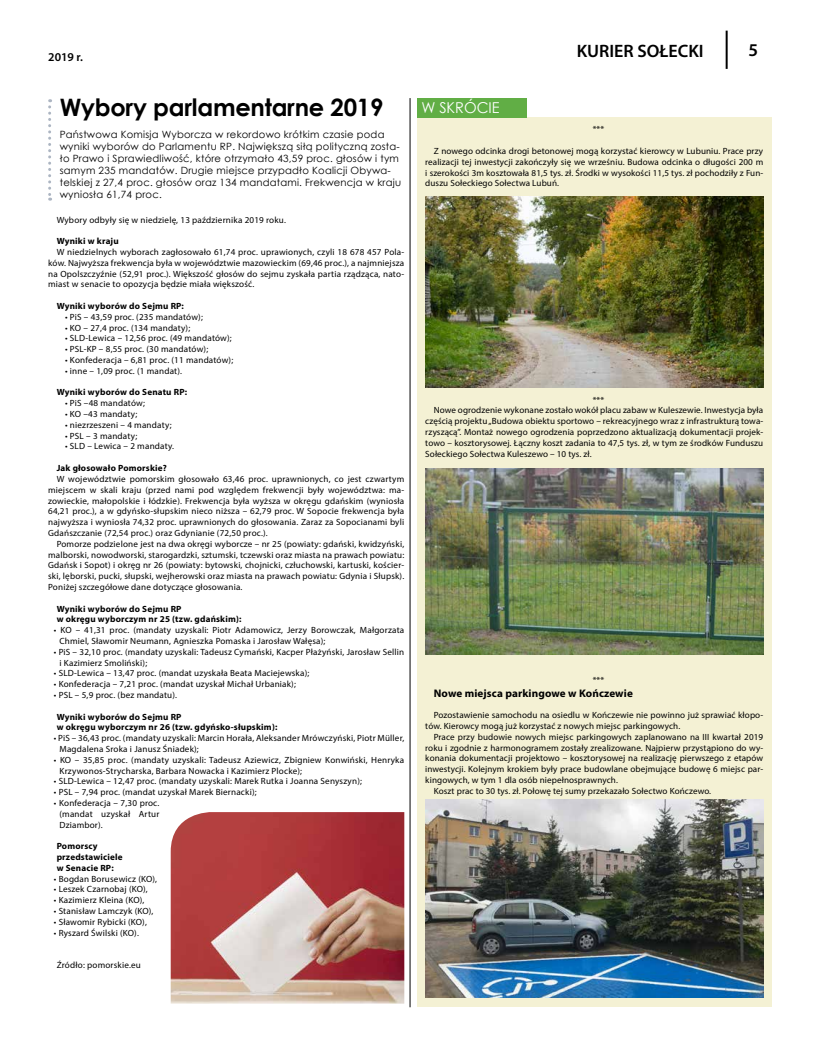
<style>
.page{position:relative;width:820px;height:1049px;background:#fff}
.page>*{position:absolute;margin:0;border:0;box-sizing:border-box;transform-origin:0 0}
.t1{font:700 24px "Century Gothic";letter-spacing:-.01em;color:#000}
.t2{font:600 18px "Myriad Pro";color:#000}
.t3{font:15px "Century Gothic";color:#fff}
.t4{font:600 12px "Myriad Pro";color:#000}
.t5{font:700 11px "Myriad Pro";letter-spacing:.01em;color:#000}
.t6{font:10px/12px "Century Gothic";letter-spacing:.02em;color:#000}
.t7{font:9px/10.8px "Myriad Pro";letter-spacing:.02em;color:#000;text-align:justify}
.t8{font:700 9px/10.8px "Myriad Pro";letter-spacing:.02em;color:#000}
</style>
<div class="page">
<hr style="left:725px;top:31px;width:2px;height:38px;background:#000">
<svg style="left:48px;top:99px;width:3px;height:102px"></svg>
<hr style="left:409px;top:98px;width:1px;height:909px;background:#000">
<div style="left:416px;top:117px;width:355px;height:889px;background:#f4f1d4"></div>
<div style="left:417px;top:98px;width:109px;height:19px;background:#61ae45"></div>
<img style="left:425px;top:196px;width:338px;height:192px">
<img style="left:425px;top:469px;width:338px;height:186px">
<img style="left:425px;top:800px;width:338px;height:198px">
<img style="left:171px;top:812px;width:233px;height:191px">
<h3 class="t4" style="left:48px;top:50px;width:36px">2019 r.</h3>
<h1 class="t1" style="left:60px;top:89px;width:325px">Wybory parlamentarne 2019</h1>
<p class="t6" style="left:60px;top:128px;width:343px">Państwowa Komisja Wyborcza w rekordowo krótkim czasie poda wyniki wyborów do Parlamentu RP. Największą siłą polityczną zosta&shy;ło Prawo i Sprawiedliwość, które otrzymało 43,59 proc. głosów i tym samym 235 mandatów. Drugie miejsce przypadło Koalicji Obywa&shy;telskiej z 27,4 proc. głosów oraz 134 mandatami. Frekwencja w kraju wyniosła 61,74 proc.</p>
<p class="t7" style="left:57px;top:214px;width:231px">Wybory odbyły się w niedzielę, 13 października 2019 roku.</p>
<p class="t8" style="left:57px;top:235px;width:64px">Wyniki w kraju</p>
<p class="t7" style="left:48px;top:246px;width:357px;text-indent:9px">W niedzielnych wyborach zagłosowało 61,74 proc. uprawionych, czyli 18 678 457 Pola&shy;ków. Najwyższa frekwencja była w województwie mazowieckim (69,46 proc.), a najmniejsza na Opolszczyźnie (52,91 proc.). Większość głosów do sejmu zyskała partia rządząca, nato&shy;miast w senacie to opozycja będzie miała większość.</p>
<p class="t8" style="left:57px;top:300px;width:129px">Wyniki wyborów do Sejmu RP:</p>
<p class="t7" style="left:65px;top:311px;width:139px">• PiS – 43,59 proc. (235 mandatów);</p>
<p class="t7" style="left:65px;top:322px;width:127px">• KO – 27,4 proc. (134 mandaty);</p>
<p class="t7" style="left:65px;top:333px;width:168px">• SLD-Lewica – 12,56 proc. (49 mandatów);</p>
<p class="t7" style="left:65px;top:344px;width:145px">• PSL-KP – 8,55 proc. (30 mandatów);</p>
<p class="t7" style="left:65px;top:354px;width:170px">• Konfederacja – 6,81 proc. (11 mandatów);</p>
<p class="t7" style="left:65px;top:365px;width:118px">• inne – 1,09 proc. (1 mandat).</p>
<p class="t8" style="left:57px;top:387px;width:132px">Wyniki wyborów do Senatu RP:</p>
<p class="t7" style="left:65px;top:398px;width:81px">• PiS –48 mandatów;</p>
<p class="t7" style="left:65px;top:408px;width:74px">• KO –43 mandaty;</p>
<p class="t7" style="left:65px;top:419px;width:108px">• niezrzeszeni – 4 mandaty;</p>
<p class="t7" style="left:65px;top:430px;width:74px">• PSL – 3 mandaty;</p>
<p class="t7" style="left:65px;top:441px;width:110px">• SLD – Lewica – 2 mandaty.</p>
<p class="t8" style="left:57px;top:462px;width:112px">Jak głosowało Pomorskie?</p>
<p class="t7" style="left:48px;top:473px;width:357px;text-indent:9px">W województwie pomorskim głosowało 63,46 proc. uprawnionych, co jest czwartym miejscem w skali kraju (przed nami pod względem frekwencji były województwa: ma&shy;zowieckie, małopolskie i łódzkie). Frekwencja była wyższa w okręgu gdańskim (wyniosła 64,21 proc.), a w gdyńsko-słupskim nieco niższa – 62,79 proc. W Sopocie frekwencja była najwyższa i wyniosła 74,32 proc. uprawnionych do głosowania. Zaraz za Sopocianami byli Gdańszczanie (72,54 proc.) oraz Gdynianie (72,50 proc.).</p>
<p class="t7" style="left:48px;top:538px;width:357px;text-indent:9px">Pomorze podzielone jest na dwa okręgi wyborcze – nr 25 (powiaty: gdański, kwidzyński, malborski, nowodworski, starogardzki, sztumski, tczewski oraz miasta na prawach powiatu:<br>Gdańsk i Sopot) i okręg nr 26 (powiaty: bytowski, chojnicki, człuchowski, kartuski, kościer&shy;ski, lęborski, pucki, słupski, wejherowski oraz miasta na prawach powiatu: Gdynia i Słupsk).<br>Poniżej szczegółowe dane dotyczące głosowania.</p>
<p class="t8" style="left:57px;top:603px;width:186px">Wyniki wyborów do Sejmu RP<br>w okręgu wyborczym nr 25 (tzw. gdańskim):</p>
<p class="t7" style="left:59px;top:624px;width:346px;text-indent:-6px">• KO – 41,31 proc. (mandaty uzyskali: Piotr Adamowicz, Jerzy Borowczak, Małgorzata<br>Chmiel, Sławomir Neumann, Agnieszka Pomaska i Jarosław Wałęsa);</p>
<p class="t7" style="left:59px;top:646px;width:346px;text-indent:-6px">• PiS – 32,10 proc. (mandaty uzyskali: Tadeusz Cymański, Kacper Płażyński, Jarosław Sellin i Kazimierz Smoliński);</p>
<p class="t7" style="left:54px;top:668px;width:257px">• SLD-Lewica – 13,47 proc. (mandat uzyskała Beata Maciejewska);</p>
<p class="t7" style="left:54px;top:678px;width:243px">• Konfederacja – 7,21 proc. (mandat uzyskał Michał Urbaniak);</p>
<p class="t7" style="left:54px;top:689px;width:125px">• PSL – 5,9 proc. (bez mandatu).</p>
<p class="t8" style="left:57px;top:711px;width:222px">Wyniki wyborów do Sejmu RP<br>w okręgu wyborczym nr 26 (tzw. gdyńsko-słupskim):</p>
<p class="t7" style="left:59px;top:732px;width:346px;text-indent:-6px">• PiS – 36,43 proc. (mandaty uzyskali: Marcin Horała, Aleksander Mrówczyński, Piotr Müller,<br>Magdalena Sroka i Janusz Śniadek);</p>
<p class="t7" style="left:59px;top:754px;width:346px;text-indent:-6px">• KO – 35,85 proc. (mandaty uzyskali: Tadeusz Aziewicz, Zbigniew Konwiński, Henryka<br>Krzywonos-Strycharska, Barbara Nowacka i Kazimierz Plocke);</p>
<p class="t7" style="left:54px;top:776px;width:309px">• SLD-Lewica – 12,47 proc. (mandaty uzyskali: Marek Rutka i Joanna Senyszyn);</p>
<p class="t7" style="left:54px;top:786px;width:204px">• PSL – 7,94 proc. (mandat uzyskał Marek Biernacki);</p>
<p class="t7" style="left:59px;top:797px;width:101px;text-indent:-6px">• Konfederacja – 7,30 proc. (mandat uzyskał Artur Dziambor).</p>
<p class="t8" style="left:57px;top:840px;width:67px">Pomorscy przedstawiciele w Senacie RP:</p>
<p class="t7" style="left:54px;top:873px;width:105px">• Bogdan Borusewicz (KO),</p>
<p class="t7" style="left:54px;top:884px;width:95px">• Leszek Czarnobaj (KO),</p>
<p class="t7" style="left:54px;top:894px;width:92px">• Kazimierz Kleina (KO),</p>
<p class="t7" style="left:54px;top:905px;width:101px">• Stanisław Lamczyk (KO),</p>
<p class="t7" style="left:54px;top:916px;width:95px">• Sławomir Rybicki (KO),</p>
<p class="t7" style="left:54px;top:927px;width:86px">• Ryszard Świlski (KO).</p>
<p class="t7" style="left:57px;top:959px;width:86px">Źródło: pomorskie.eu</p>
<h3 class="t3" style="left:421px;top:97px;width:80px">W SKRÓCIE</h3>
<h2 class="t2" style="left:576px;top:39px;width:128px">KURIER SOŁECKI</h2>
<h2 class="t2" style="left:748px;top:39px;width:11px">5</h2>
<p class="t7" style="left:592px;top:124px;width:13px">***</p>
<p class="t7" style="left:425px;top:145px;width:339px;text-indent:9px">Z nowego odcinka drogi betonowej mogą korzystać kierowcy w Lubuniu. Prace przy realizacji tej inwestycji zakończyły się we wrześniu. Budowa odcinka o długości 200 m i szerokości 3m kosztowała 81,5 tys. zł. Środki w wysokości 11,5 tys. zł pochodziły z Fun&shy;duszu Sołeckiego Sołectwa Lubuń.</p>
<p class="t7" style="left:592px;top:394px;width:13px">***</p>
<p class="t7" style="left:433px;top:405px;width:331px">Nowe ogrodzenie wykonane zostało wokół placu zabaw w Kuleszewie. Inwestycja była</p>
<p class="t7" style="left:425px;top:415px;width:339px">częścią projektu „Budowa obiektu sportowo – rekreacyjnego wraz z infrastrukturą towa-</p>
<p class="t7" style="left:425px;top:426px;width:339px">rzyszącą”. Montaż nowego ogrodzenia poprzedzono aktualizacją dokumentacji projek-</p>
<p class="t7" style="left:425px;top:437px;width:339px">towo – kosztorysowej. Łączny koszt zadania to 47,5 tys. zł, w tym ze środków Funduszu</p>
<p class="t7" style="left:425px;top:448px;width:168px">Sołeckiego Sołectwa Kuleszewo – 10 tys. zł.</p>
<p class="t7" style="left:592px;top:675px;width:13px">***</p>
<p class="t5" style="left:433px;top:686px;width:200px">Nowe miejsca parkingowe w Kończewie</p>
<p class="t7" style="left:425px;top:709px;width:339px;text-indent:9px">Pozostawienie samochodu na osiedlu w Kończewie nie powinno już sprawiać kłopo&shy;tów. Kierowcy mogą już korzystać z nowych miejsc parkingowych.</p>
<p class="t7" style="left:433px;top:731px;width:331px">Prace przy budowie nowych miejsc parkingowych zaplanowano na III kwartał 2019</p>
<p class="t7" style="left:425px;top:742px;width:339px">roku i zgodnie z harmonogramem zostały zrealizowane. Najpierw przystąpiono do wy-</p>
<p class="t7" style="left:425px;top:753px;width:339px">konania dokumentacji projektowo – kosztorysowej na realizację pierwszego z etapów</p>
<p class="t7" style="left:425px;top:763px;width:339px">inwestycji. Kolejnym krokiem były prace budowlane obejmujące budowę 6 miejsc par-</p>
<p class="t7" style="left:425px;top:774px;width:194px">kingowych, w tym 1 dla osób niepełnosprawnych.</p>
<p class="t7" style="left:433px;top:785px;width:279px">Koszt prac to 30 tys. zł. Połowę tej sumy przekazało Sołectwo Kończewo.</p>
</div>
